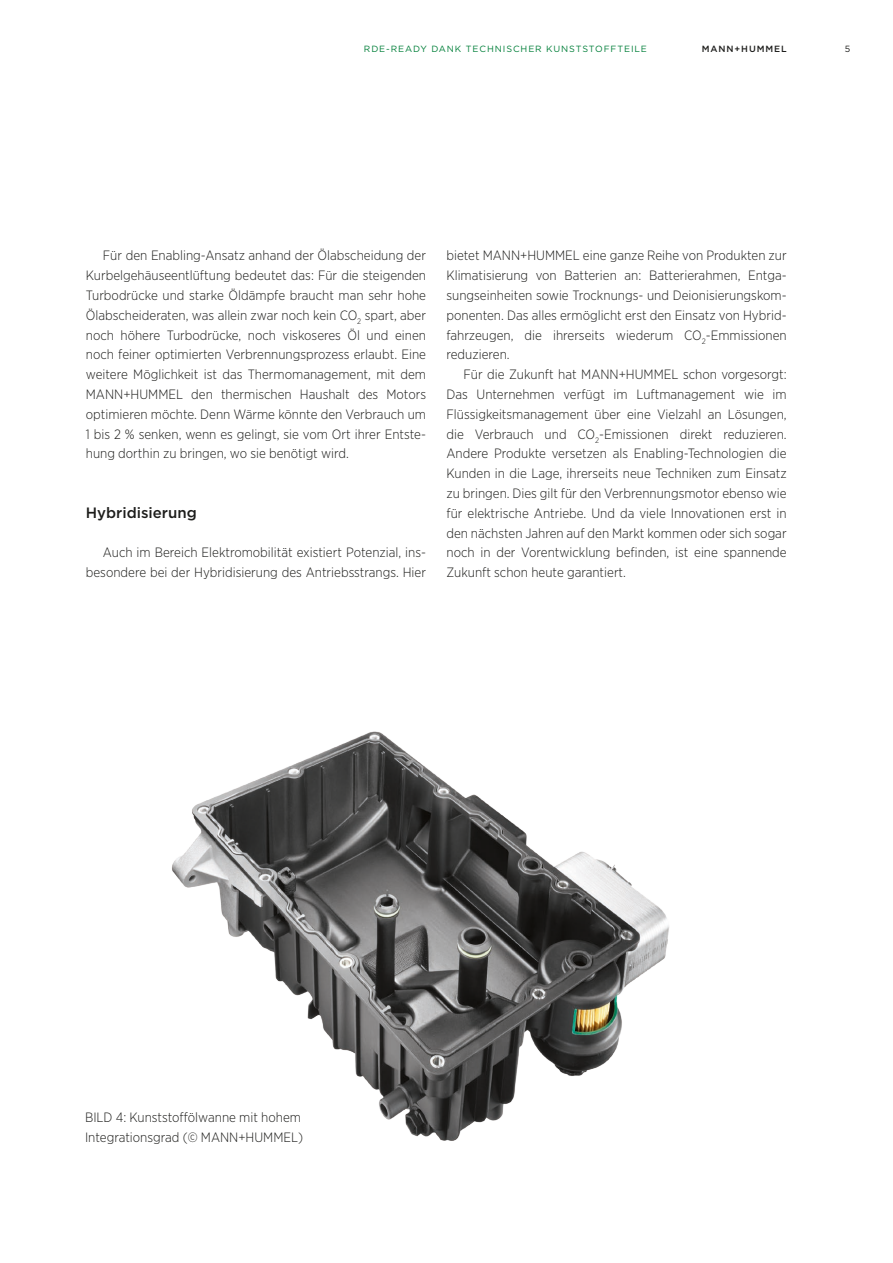
<style>
.page{position:relative;width:893px;height:1263px;background:#fff}
.page>*{position:absolute;margin:0;border:0;box-sizing:border-box;transform-origin:0 0}
.t1{font:500 15px "Gotham";color:#1d1d1b}
.t2{font:300 13.5px/19.8px "Gotham Narrow";color:#1d1d1b;text-align:justify}
.t3{font:9px "Gotham";letter-spacing:.1em;color:#007f39}
.t4{font:500 9px "Gotham";letter-spacing:.1em;color:#1d1d1b}
.t5{font:9px "Gotham";color:#1d1d1b}
</style>
<div class="page">
<img style="left:172px;top:731px;width:497px;height:410px">
<p class="t3" style="left:364px;top:43px;width:285px">RDE-READY DANK TECHNISCHER KUNSTSTOFFTEILE</p>
<p class="t4" style="left:702px;top:44px;width:86px">MANN+HUMMEL</p>
<p class="t5" style="left:845px;top:43px;width:7px">5</p>
<p class="t2" style="left:86px;top:245px;width:342px;text-indent:17px">Für den Enabling-Ansatz anhand der Ölabscheidung der Kurbelgehäuseentlüftung bedeutet das: Für die steigenden Turbodrücke und starke Öldämpfe braucht man sehr hohe Ölabscheideraten, was allein zwar noch kein CO<sub>2</sub> spart, aber noch höhere Turbodrücke, noch viskoseres Öl und einen noch feiner optimierten Verbrennungsprozess erlaubt. Eine weitere Möglichkeit ist das Thermomanagement, mit dem MANN+HUMMEL den thermischen Haushalt des Motors optimieren möchte. Denn Wärme könnte den Verbrauch um 1 bis 2 % senken, wenn es gelingt, sie vom Ort ihrer Entste&shy;hung dorthin zu bringen, wo sie benötigt wird.</p>
<p class="t1" style="left:86px;top:504px;width:112px">Hybridisierung</p>
<p class="t2" style="left:86px;top:542px;width:342px;text-align:right">Auch im Bereich Elektromobilität existiert Potenzial, ins&shy;besondere bei der Hybridisierung des Antriebsstrangs. Hier</p>
<p class="t2" style="left:446px;top:245px;width:342px">bietet MANN+HUMMEL eine ganze Reihe von Produkten zur Klimatisierung von Batterien an: Batterierahmen, Entga&shy;sungseinheiten sowie Trocknungs- und Deionisierungskom&shy;ponenten. Das alles ermöglicht erst den Einsatz von Hybrid&shy;fahrzeugen, die ihrerseits wiederum CO<sub>2</sub>-Emmissionen reduzieren.</p>
<p class="t2" style="left:446px;top:364px;width:342px;text-indent:17px">Für die Zukunft hat MANN+HUMMEL schon vorgesorgt:<br>Das Unternehmen verfügt im Luftmanagement wie im Flüssigkeitsmanagement über eine Vielzahl an Lösungen, die Verbrauch und CO<sub>2</sub>-Emissionen direkt reduzieren.<br>Andere Produkte versetzen als Enabling-Technologien die Kunden in die Lage, ihrerseits neue Techniken zum Einsatz zu bringen. Dies gilt für den Verbrennungsmotor ebenso wie für elektrische Antriebe. Und da viele Innovationen erst in den nächsten Jahren auf den Markt kommen oder sich sogar noch in der Vorentwicklung befinden, ist eine spannende Zukunft schon heute garantiert.</p>
<p class="t2" style="left:85px;top:1107px;width:219px">BILD 4: Kunststoffölwanne mit hohem<br>Integrationsgrad (© MANN+HUMMEL)</p>
</div>
